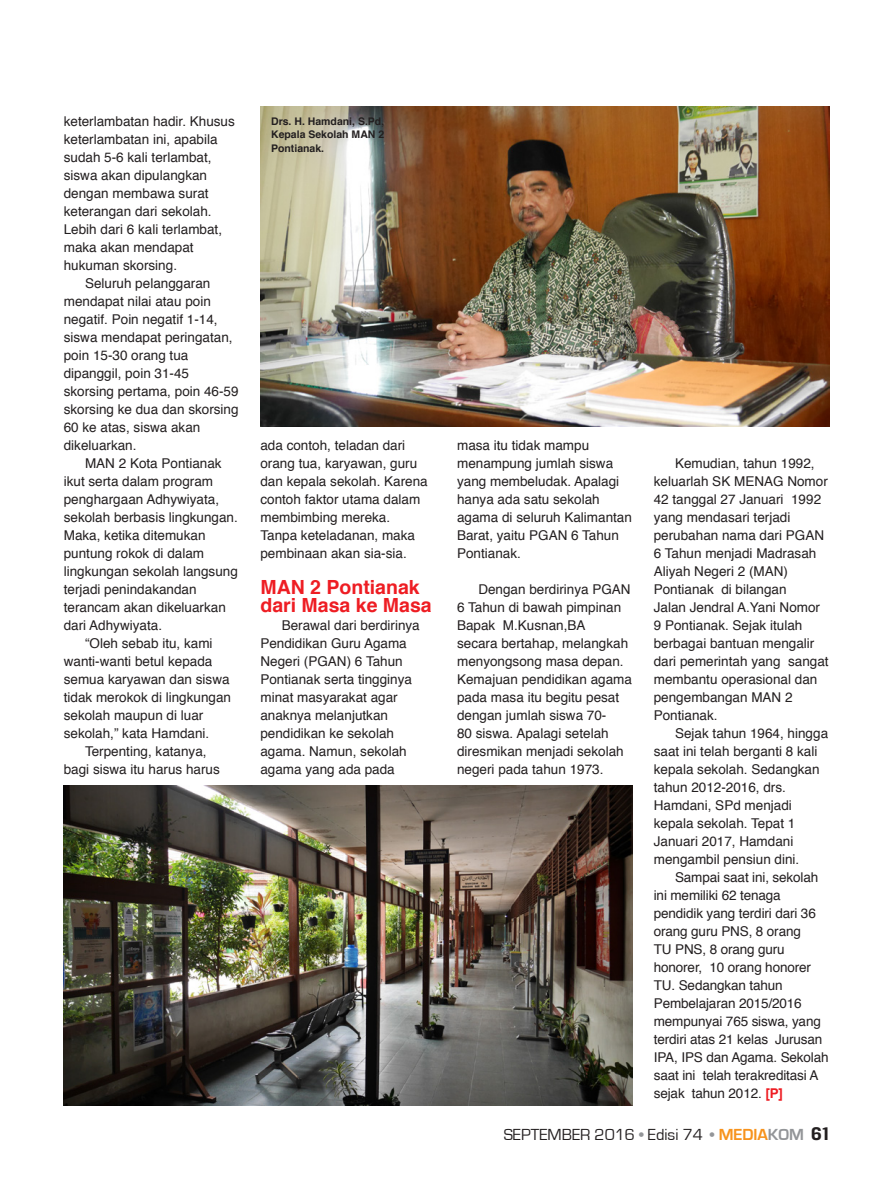
<style>
.page{position:relative;width:893px;height:1191px;background:#fff}
.page>*{position:absolute;margin:0;border:0;box-sizing:border-box;transform-origin:0 0}
.isi_sub{font:700 19.5px/18px "Helvetica";color:#ee1d23}
.t1{font:16.5px "Eurostile";color:#231f20}
.isi{font:13.5px/18px "Helvetica";color:#231f20}
.t2{font:700 10.5px/13.5px "Helvetica";color:#231f20}
.s1{font-family:"Arial";font-weight:700;color:#ee1d23}
.s2{font-weight:700;color:#939598}
.s3{font-weight:700;color:#f7931d}
.s4{font-family:"Breuer Text";font-weight:700;font-size:19.5px}
</style>
<div class="page">
<img style="left:260px;top:106px;width:569px;height:320px">
<img style="left:64px;top:785px;width:568px;height:321px">
<p class="isi" style="left:64px;top:113px;width:173px">keterlambatan hadir. Khusus keterlambatan ini, apabila sudah 5-6 kali terlambat, siswa akan dipulangkan dengan membawa surat keterangan dari sekolah.<br>Lebih dari 6 kali terlambat, maka akan mendapat hukuman skorsing.</p>
<p class="isi" style="left:64px;top:275px;width:176px;text-indent:21px">Seluruh pelanggaran mendapat nilai atau poin negatif. Poin negatif 1-14, siswa mendapat peringatan, poin 15-30 orang tua dipanggil, poin 31-45 skorsing pertama, poin 46-59 skorsing ke dua dan skorsing<br>60 ke atas, siswa akan dikeluarkan.</p>
<p class="isi" style="left:64px;top:455px;width:176px;text-indent:21px">MAN 2 Kota Pontianak ikut serta dalam program penghargaan Adhywiyata, sekolah berbasis lingkungan.<br>Maka, ketika ditemukan puntung rokok di dalam lingkungan sekolah langsung terjadi penindakandan terancam akan dikeluarkan dari Adhywiyata.</p>
<p class="isi" style="left:64px;top:635px;width:169px;text-indent:21px">“Oleh sebab itu, kami wanti-wanti betul kepada semua karyawan dan siswa tidak merokok di lingkungan sekolah maupun di luar sekolah,” kata Hamdani.</p>
<p class="isi" style="left:64px;top:743px;width:158px;text-align:center">Terpenting, katanya,<br>bagi siswa itu harus harus</p>
<p class="t2" style="left:271px;top:114px;width:115px">Drs. H. Hamdani, S.Pd,</p>
<p class="t2" style="left:271px;top:128px;width:115px">Kepala Sekolah MAN 2<br>Pontianak.</p>
<p class="isi" style="left:260px;top:437px;width:169px">ada contoh, teladan dari orang tua, karyawan, guru dan kepala sekolah. Karena contoh faktor utama dalam membimbing mereka.<br>Tanpa keteladanan, maka pembinaan akan sia-sia.</p>
<p class="isi_sub" style="left:260px;top:578px;width:173px">MAN 2 Pontianak dari Masa ke Masa</p>
<p class="isi" style="left:260px;top:617px;width:161px;text-indent:21px">Berawal dari berdirinya<br>Pendidikan Guru Agama<br>Negeri (PGAN) 6 Tahun<br>Pontianak serta tingginya minat masyarakat agar anaknya melanjutkan pendidikan ke sekolah agama. Namun, sekolah agama yang ada pada</p>
<p class="isi" style="left:457px;top:437px;width:176px">masa itu tidak mampu menampung jumlah siswa yang membeludak. Apalagi hanya ada satu sekolah agama di seluruh Kalimantan<br>Barat, yaitu PGAN 6 Tahun<br>Pontianak.</p>
<p class="isi" style="left:457px;top:581px;width:176px;text-indent:21px">Dengan berdirinya PGAN<br>6 Tahun di bawah pimpinan<br>Bapak M.Kusnan,BA<br>secara bertahap, melangkah menyongsong masa depan.<br>Kemajuan pendidikan agama pada masa itu begitu pesat dengan jumlah siswa 70-<br>80 siswa. Apalagi setelah diresmikan menjadi sekolah negeri pada tahun 1973.</p>
<p class="isi" style="left:654px;top:455px;width:176px;text-indent:21px">Kemudian, tahun 1992, keluarlah SK MENAG Nomor<br>42 tanggal 27 Januari 1992 yang mendasari terjadi perubahan nama dari PGAN<br>6 Tahun menjadi Madrasah<br>Aliyah Negeri 2 (MAN)<br>Pontianak di bilangan<br>Jalan Jendral A.Yani Nomor<br>9 Pontianak. Sejak itulah berbagai bantuan mengalir dari pemerintah yang sangat membantu operasional dan pengembangan MAN 2<br>Pontianak.</p>
<p class="isi" style="left:654px;top:725px;width:176px;text-indent:21px">Sejak tahun 1964, hingga saat ini telah berganti 8 kali kepala sekolah. Sedangkan tahun 2012-2016, drs.<br>Hamdani, SPd menjadi kepala sekolah. Tepat 1<br>Januari 2017, Hamdani mengambil pensiun dini.</p>
<p class="isi" style="left:654px;top:869px;width:176px;text-indent:21px">Sampai saat ini, sekolah ini memiliki 62 tenaga pendidik yang terdiri dari 36 orang guru PNS, 8 orang<br>TU PNS, 8 orang guru honorer, 10 orang honorer<br>TU. Sedangkan tahun<br>Pembelajaran 2015/2016 mempunyai 765 siswa, yang terdiri atas 21 kelas Jurusan<br>IPA, IPS dan Agama. Sekolah saat ini telah terakreditasi A sejak tahun 2012. <span class="s1">[P]</span></p>
<p class="t1" style="left:504px;top:1126px;width:327px">SEPTEMBER 2016 <span class="s2">•</span> Edisi 74 <span class="s2">•</span> <span class="s3">MEDIA</span><span class="s2">KOM</span> <span class="s4">61</span></p>
</div>
